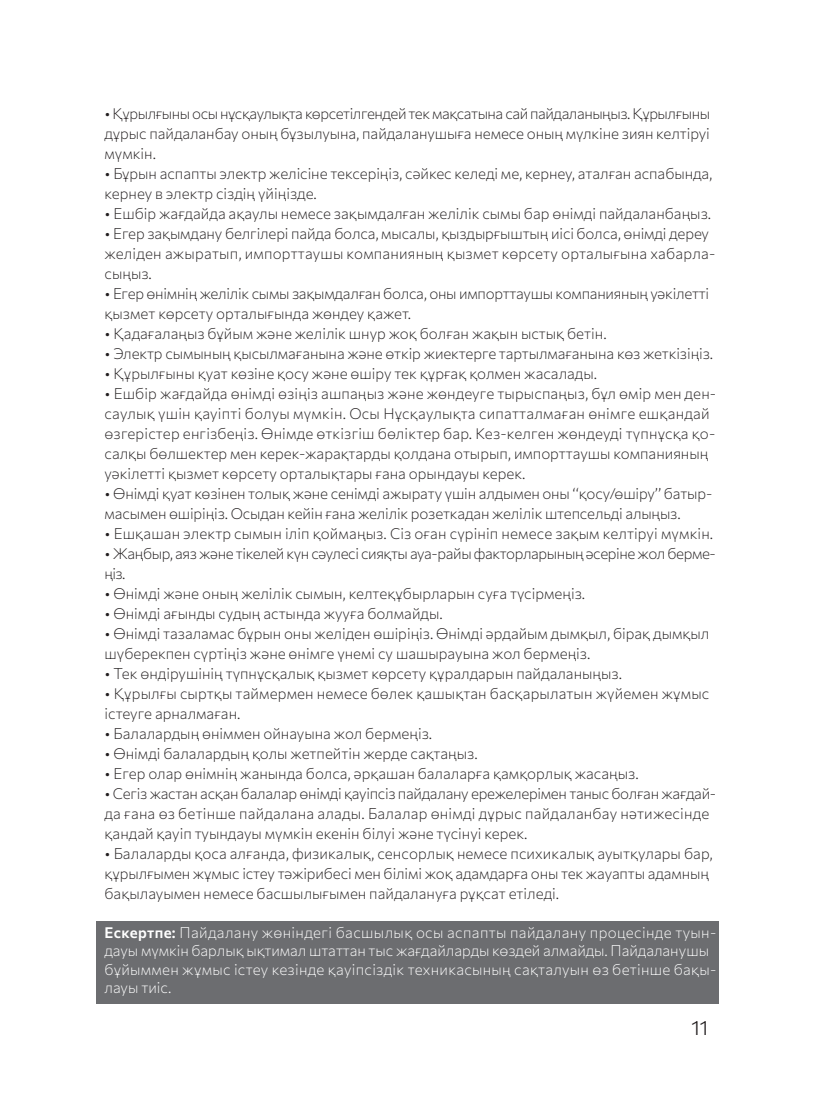
<style>
.page{position:relative;width:815px;height:1120px;background:#fff}
.page>*{position:absolute;margin:0;border:0;box-sizing:border-box;transform-origin:0 0}
.t1{font:300 20px "Commissioner";color:#231f20}
.t2{font:200 15px "Commissioner";color:#231f20}
.t3{font:200 15px "Commissioner";letter-spacing:.02em;color:#fff}
.t4{font:200 15px "Commissioner";letter-spacing:-.02em;color:#231f20}
.t5{font:200 15px "Commissioner";letter-spacing:-.03em;color:#231f20}
.t6{font:200 15px "Commissioner";letter-spacing:-.025em;color:#231f20}
.t7{font:200 15px "Commissioner";letter-spacing:-.005em;color:#fff}
.t8{font:200 15px "Commissioner";color:#fff}
.s1{font-weight:600}
</style>
<div class="page">
<div style="left:96px;top:921px;width:623px;height:82px;background:#6c6d70"></div>
<p class="t5" style="left:105px;top:102px;width:607px">• Құрылғыны осы нұсқаулықта көрсетілгендей тек мақсатына сай пайдаланыңыз. Құрылғыны</p>
<p class="t2" style="left:105px;top:122px;width:607px">дұрыс пайдаланбау оның бұзылуына, пайдаланушыға немесе оның мүлкіне зиян келтіруі</p>
<p class="t2" style="left:105px;top:142px;width:53px">мүмкін.</p>
<p class="t2" style="left:105px;top:162px;width:610px">• Бұрын аспапты электр желісіне тексеріңіз, сәйкес келеді ме, кернеу, аталған аспабында,</p>
<p class="t2" style="left:105px;top:182px;width:214px">кернеу в электр сіздің үйіңізде.</p>
<p class="t2" style="left:105px;top:202px;width:608px">• Ешбір жағдайда ақаулы немесе зақымдалған желілік сымы бар өнімді пайдаланбаңыз.</p>
<p class="t2" style="left:105px;top:222px;width:606px">• Егер зақымдану белгілері пайда болса, мысалы, қыздырғыштың иісі болса, өнімді дереу</p>
<p class="t2" style="left:105px;top:242px;width:612px">желіден ажыратып, импорттаушы компанияның қызмет көрсету орталығына хабарла-</p>
<p class="t2" style="left:105px;top:262px;width:49px">сыңыз.</p>
<p class="t2" style="left:105px;top:282px;width:606px">• Егер өнімнің желілік сымы зақымдалған болса, оны импорттаушы компанияның уәкілетті</p>
<p class="t2" style="left:105px;top:302px;width:308px">қызмет көрсету орталығында жөндеу қажет.</p>
<p class="t2" style="left:105px;top:322px;width:504px">• Қадағалаңыз бұйым және желілік шнур жоқ болған жақын ыстық бетін.</p>
<p class="t2" style="left:105px;top:342px;width:610px">• Электр сымының қысылмағанына және өткір жиектерге тартылмағанына көз жеткізіңіз.</p>
<p class="t2" style="left:105px;top:362px;width:494px">• Құрылғыны қуат көзіне қосу және өшіру тек құрғақ қолмен жасалады.</p>
<p class="t2" style="left:105px;top:382px;width:613px">• Ешбір жағдайда өнімді өзіңіз ашпаңыз және жөндеуге тырыспаңыз, бұл өмір мен ден-</p>
<p class="t2" style="left:105px;top:402px;width:607px">саулық үшін қауіпті болуы мүмкін. Осы Нұсқаулықта сипатталмаған өнімге ешқандай</p>
<p class="t2" style="left:105px;top:422px;width:612px">өзгерістер енгізбеңіз. Өнімде өткізгіш бөліктер бар. Кез-келген жөндеуді түпнұсқа қо-</p>
<p class="t2" style="left:105px;top:442px;width:605px">салқы бөлшектер мен керек-жарақтарды қолдана отырып, импорттаушы компанияның</p>
<p class="t2" style="left:105px;top:462px;width:422px">уәкілетті қызмет көрсету орталықтары ғана орындауы керек.</p>
<p class="t2" style="left:105px;top:482px;width:609px">• Өнімді қуат көзінен толық және сенімді ажырату үшін алдымен оны ‘‘қосу/өшіру’’ батыр-</p>
<p class="t2" style="left:105px;top:502px;width:578px">масымен өшіріңіз. Осыдан кейін ғана желілік розеткадан желілік штепсельді алыңыз.</p>
<p class="t2" style="left:105px;top:522px;width:610px">• Ешқашан электр сымын іліп қоймаңыз. Сіз оған сүрініп немесе зақым келтіруі мүмкін.</p>
<p class="t6" style="left:105px;top:542px;width:613px">• Жаңбыр, аяз және тікелей күн сәулесі сияқты ауа-райы факторларының әсеріне жол берме-</p>
<p class="t2" style="left:105px;top:562px;width:23px">ңіз.</p>
<p class="t2" style="left:105px;top:582px;width:482px">• Өнімді және оның желілік сымын, келтеқұбырларын суға түсірмеңіз.</p>
<p class="t2" style="left:105px;top:602px;width:340px">• Өнімді ағынды судың астында жууға болмайды.</p>
<p class="t2" style="left:105px;top:622px;width:606px">• Өнімді тазаламас бұрын оны желіден өшіріңіз. Өнімді әрдайым дымқыл, бірақ дымқыл</p>
<p class="t2" style="left:105px;top:642px;width:487px">шүберекпен сүртіңіз және өнімге үнемі су шашырауына жол бермеңіз.</p>
<p class="t2" style="left:105px;top:662px;width:519px">• Тек өндірушінің түпнұсқалық қызмет көрсету құралдарын пайдаланыңыз.</p>
<p class="t2" style="left:105px;top:682px;width:606px">• Құрылғы сыртқы таймермен немесе бөлек қашықтан басқарылатын жүйемен жұмыс</p>
<p class="t2" style="left:105px;top:702px;width:137px">істеуге арналмаған.</p>
<p class="t2" style="left:105px;top:722px;width:329px">• Балалардың өніммен ойнауына жол бермеңіз.</p>
<p class="t2" style="left:105px;top:742px;width:375px">• Өнімді балалардың қолы жетпейтін жерде сақтаңыз.</p>
<p class="t2" style="left:105px;top:762px;width:536px">• Егер олар өнімнің жанында болса, әрқашан балаларға қамқорлық жасаңыз.</p>
<p class="t4" style="left:105px;top:782px;width:613px">• Сегіз жастан асқан балалар өнімді қауіпсіз пайдалану ережелерімен таныс болған жағдай-</p>
<p class="t2" style="left:105px;top:802px;width:606px">да ғана өз бетінше пайдалана алады. Балалар өнімді дұрыс пайдаланбау нәтижесінде</p>
<p class="t2" style="left:105px;top:822px;width:424px">қандай қауіп туындауы мүмкін екенін білуі және түсінуі керек.</p>
<p class="t2" style="left:105px;top:842px;width:610px">• Балаларды қоса алғанда, физикалық, сенсорлық немесе психикалық ауытқулары бар,</p>
<p class="t2" style="left:105px;top:862px;width:606px">құрылғымен жұмыс істеу тәжірибесі мен білімі жоқ адамдарға оны тек жауапты адамның</p>
<p class="t2" style="left:105px;top:882px;width:456px">бақылауымен немесе басшылығымен пайдалануға рұқсат етіледі.</p>
<p class="t3" style="left:105px;top:920px;width:613px"><span class="s1">Ескертпе:</span> Пайдалану жөніндегі басшылық осы аспапты пайдалану процесінде туын-</p>
<p class="t7" style="left:105px;top:939px;width:606px">дауы мүмкін барлық ықтимал штаттан тыс жағдайларды көздей алмайды. Пайдаланушы</p>
<p class="t3" style="left:105px;top:957px;width:613px">бұйыммен жұмыс істеу кезінде қауіпсіздік техникасының сақталуын өз бетінше бақы-</p>
<p class="t8" style="left:105px;top:976px;width:68px">лауы тиіс.</p>
<h1 class="t1" style="left:691px;top:1012px;width:18px">11</h1>
</div>
